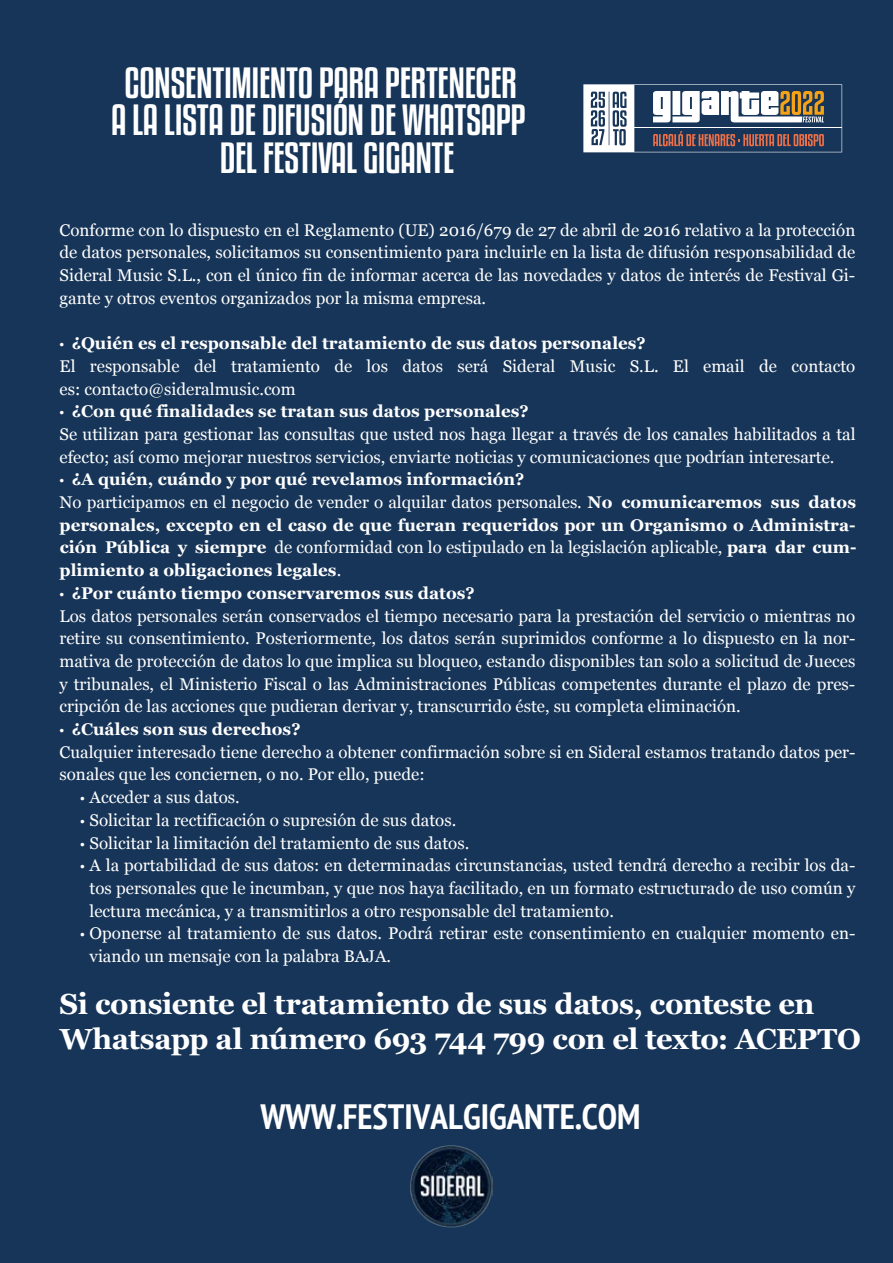
<style>
.page{position:relative;width:893px;height:1263px;background:#173558}
.page>*{position:absolute;margin:0;border:0;box-sizing:border-box;transform-origin:0 0}
.t1{font:38.4px "Kenyan Coffee Rg";letter-spacing:-.01em;color:#fff}
.t2{font:700 condensed 35.1px "PT Sans";color:#fff}
.t3{font:700 28.95px/34.8px "Georgia";letter-spacing:-.015em;color:#fff}
.t4{font:16.95px/22.6px "Georgia";color:#fff}
.t5{font:700 16.95px/22.6px "Georgia";color:#fff}
.s1{font-family:"Myriad Pro"}
.s2{font-weight:700}
.s3{font-family:"Myriad Pro";font-weight:400}
.s4{font-weight:400}
</style>
<div class="page">
<img style="left:410px;top:1145px;width:82px;height:82px">
<svg style="left:583px;top:84px;width:259px;height:68px"></svg>
<hr style="left:634px;top:128px;width:208px;height:1px;background:#fff">
<h1 class="t1" style="left:125px;top:57px;width:394px">CONSENTIMIENTO PARA PERTENECER</h1>
<h1 class="t1" style="left:111px;top:94px;width:416px">A LA LISTA DE DIFUSIÓN DE WHATSAPP</h1>
<h1 class="t1" style="left:220px;top:132px;width:236px">DEL FESTIVAL GIGANTE</h1>
<p class="t4" style="left:60px;top:218px;width:797px;text-align:justify">Conforme con lo dispuesto en el Reglamento (UE) 2016/679 de 27 de abril de 2016 relativo a la protección de datos personales, solicitamos su consentimiento para incluirle en la lista de difusión responsabilidad de Sideral Music S.L., con el único fin de informar acerca de las novedades y datos de interés de Festival Gi&shy;gante y otros eventos organizados por la misma empresa.</p>
<p class="t4" style="left:60px;top:331px;width:797px"><span class="s1">•</span> <span class="s2">¿Quién es el responsable del tratamiento de sus datos personales?<br></span>El responsable del tratamiento de los datos será Sideral Music S.L. El email de contacto es: contacto@sideralmusic.com</p>
<p class="t4" style="left:60px;top:399px;width:797px"><span class="s1">•</span> <span class="s2">¿Con qué finalidades se tratan sus datos personales?<br></span>Se utilizan para gestionar las consultas que usted nos haga llegar a través de los canales habilitados a tal efecto; así como mejorar nuestros servicios, enviarte noticias y comunicaciones que podrían interesarte.</p>
<p class="t5" style="left:60px;top:467px;width:798px"><span class="s3">•</span> ¿A quién, cuándo y por qué revelamos información?<br><span class="s4">No participamos en el negocio de vender o alquilar datos personales.</span> No comunicaremos sus datos personales, excepto en el caso de que fueran requeridos por un Organismo o Administra&shy;ción Pública y siempre <span class="s4">de conformidad con lo estipulado en la legislación aplicable,</span> para dar cum&shy;plimiento a obligaciones legales<span class="s4">.</span></p>
<p class="t4" style="left:59px;top:581px;width:797px"><span class="s1">•</span> <span class="s2">¿Por cuánto tiempo conservaremos sus datos?<br></span>Los datos personales serán conservados el tiempo necesario para la prestación del servicio o mientras no retire su consentimiento. Posteriormente, los datos serán suprimidos conforme a lo dispuesto en la nor&shy;mativa de protección de datos lo que implica su bloqueo, estando disponibles tan solo a solicitud de Jueces y tribunales, el Ministerio Fiscal o las Administraciones Públicas competentes durante el plazo de pres&shy;cripción de las acciones que pudieran derivar y, transcurrido éste, su completa eliminación.</p>
<p class="t4" style="left:60px;top:717px;width:797px"><span class="s1">•</span> <span class="s2">¿Cuáles son sus derechos?<br></span>Cualquier interesado tiene derecho a obtener confirmación sobre si en Sideral estamos tratando datos per&shy;sonales que les conciernen, o no. Por ello, puede:</p>
<p class="t4" style="left:80px;top:785px;width:161px"><span class="s1">•</span> Acceder a sus datos.</p>
<p class="t4" style="left:80px;top:808px;width:378px"><span class="s1">•</span> Solicitar la rectificación o supresión de sus datos.</p>
<p class="t4" style="left:80px;top:831px;width:391px"><span class="s1">•</span> Solicitar la limitación del tratamiento de sus datos.</p>
<p class="t4" style="left:90px;top:853px;width:767px;text-align:justify;text-indent:-10px"><span class="s1">•</span> A la portabilidad de sus datos: en determinadas circunstancias, usted tendrá derecho a recibir los da&shy;tos personales que le incumban, y que nos haya facilitado, en un formato estructurado de uso común y lectura mecánica, y a transmitirlos a otro responsable del tratamiento.</p>
<p class="t4" style="left:90px;top:921px;width:767px;text-indent:-9px"><span class="s1">•</span> Oponerse al tratamiento de sus datos. Podrá retirar este consentimiento en cualquier momento en&shy;viando un mensaje con la palabra BAJA.</p>
<h3 class="t3" style="left:60px;top:985px;width:803px">Si consiente el tratamiento de sus datos, conteste en<br>Whatsapp al número 693 744 799 con el texto: ACEPTO</h3>
<h2 class="t2" style="left:260px;top:1093px;width:381px">WWW.FESTIVALGIGANTE.COM</h2>
</div>
